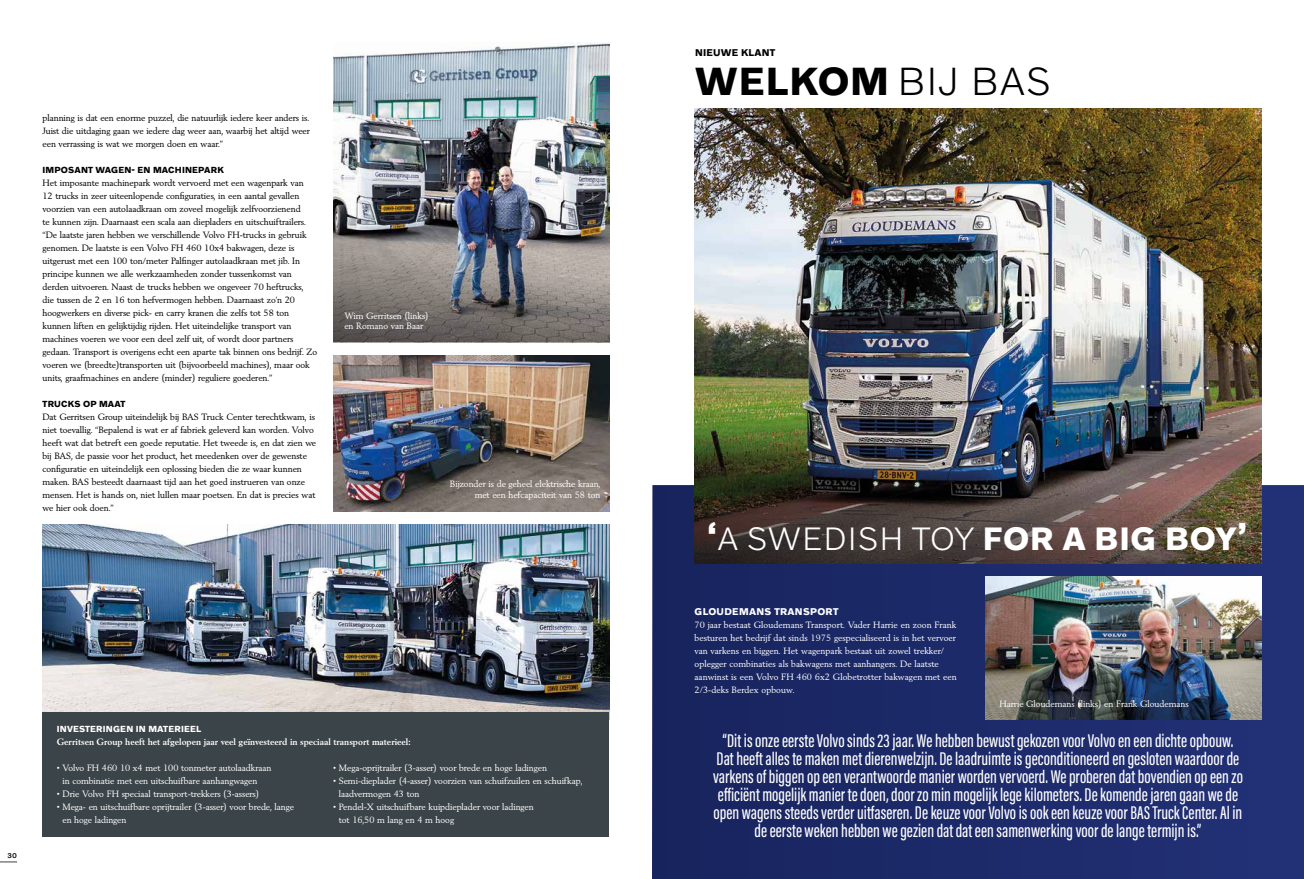
<style>
.page{position:relative;width:1304px;height:879px;background:#fff}
.page>*{position:absolute;margin:0;border:0;box-sizing:border-box;transform-origin:0 0}
.t1{font:700 40px "Volvo Novum";letter-spacing:.02em;color:#000}
.t2{font:700 33px "Volvo Novum";letter-spacing:.02em;color:#fff}
.t3{font:500 19px/18px "Acumin Pro Extra Cond";color:#fff;text-align:center}
.t4{font:700 10px "Volvo Novum";letter-spacing:.03em;color:#fff}
.t5{font:700 10px "Volvo Novum";letter-spacing:.02em;color:#000}
.t6{font:9px/13px "Volvo Serif Pro";color:#000}
.t7{font:9px/13px "Volvo Serif Pro";color:#fff}
.t8{font:700 9px "Volvo Serif Pro";color:#fff}
.t9{font:700 9px "Volvo Novum";letter-spacing:.02em;color:#000}
.t10{font:700 9px "Volvo Novum";letter-spacing:.02em;color:#fff}
.t11{font:500 7px "Volvo Novum";color:#000}
.s1{font-weight:300}
</style>
<div class="page">
<svg style="left:0;top:861px;width:17px;height:1px"></svg>
<svg style="left:652px;top:485px;width:652px;height:394px;background:#1c2968"></svg>
<img style="left:43px;top:524px;width:566px;height:188px">
<div style="left:43px;top:712px;width:566px;height:124px;background:#3b4448"></div>
<img style="left:333px;top:355px;width:276px;height:156px">
<img style="left:333px;top:43px;width:276px;height:299px">
<img style="left:985px;top:576px;width:276px;height:143px">
<img style="left:694px;top:108px;width:567px;height:455px">
<p class="t6" style="left:43px;top:112px;width:269px;text-align:justify">planning is dat een enorme puzzel, die natuurlijk iedere keer anders is.<br>Juist die uitdaging gaan we iedere dag weer aan, waarbij het altijd weer een verrassing is wat we morgen doen en waar.”</p>
<p class="t9" style="left:43px;top:164px;width:183px">IMPOSANT WAGEN- EN MACHINEPARK</p>
<p class="t6" style="left:43px;top:177px;width:276px">Het imposante machinepark wordt vervoerd met een wagenpark van<br>12 trucks in zeer uiteenlopende configuraties, in een aantal gevallen voorzien van een autolaadkraan om zoveel mogelijk zelfvoorzienend<br>te kunnen zijn. Daarnaast een scala aan diepladers en uitschuiftrailers. “De laatste jaren hebben we verschillende Volvo FH-trucks in gebruik genomen. De laatste is een Volvo FH 460 10x4 bakwagen, deze is uitgerust met een 100 ton/meter Palfinger autolaadkraan met jib. In principe kunnen we alle werkzaamheden zonder tussenkomst van derden uitvoeren. Naast de trucks hebben we ongeveer 70 heftrucks, die tussen de 2 en 16 ton hefvermogen hebben. Daarnaast zo’n 20 hoogwerkers en diverse pick- en carry kranen die zelfs tot 58 ton kunnen liften en gelijktijdig rijden. Het uiteindelijke transport van machines voeren we voor een deel zelf uit, of wordt door partners gedaan. Transport is overigens echt een aparte tak binnen ons bedrijf. Zo voeren we (breedte)transporten uit (bijvoorbeeld machines), maar ook units, graafmachines en andere (minder) reguliere goederen.”</p>
<p class="t9" style="left:43px;top:398px;width:84px">TRUCKS OP MAAT</p>
<p class="t6" style="left:43px;top:411px;width:275px">Dat Gerritsen Group uiteindelijk bij BAS Truck Center terechtkwam, is niet toevallig. “Bepalend is wat er af fabriek geleverd kan worden. Volvo heeft wat dat betreft een goede reputatie. Het tweede is, en dat zien we bij BAS, de passie voor het product, het meedenken over de gewenste configuratie en uiteindelijk een oplossing bieden die ze waar kunnen maken. BAS besteedt daarnaast tijd aan het goed instrueren van onze mensen. Het is hands on, niet lullen maar poetsen. En dat is precies wat we hier ook doen.”</p>
<p class="t7" style="left:344px;top:310px;width:86px;line-height:10.8px">Wim Gerritsen (links) en Romano van Baar</p>
<p class="t7" style="left:450px;top:479px;width:152px;line-height:10.8px;text-align:right">Bijzonder is de geheel elektrische kraan, met een hefcapaciteit van 58 ton</p>
<p class="t11" style="left:8px;top:851px;width:11px">30</p>
<p class="t10" style="left:57px;top:723px;width:146px">INVESTERINGEN IN MATERIEEL</p>
<p class="t8" style="left:57px;top:737px;width:355px">Gerritsen Group heeft het afgelopen jaar veel geïnvesteerd in speciaal transport materieel:</p>
<p class="t7" style="left:62px;top:762px;width:210px;text-indent:-6px">• Volvo FH 460 10 x4 met 100 tonmeter autolaadkraan in combinatie met een uitschuifbare aanhangwagen</p>
<p class="t7" style="left:57px;top:788px;width:204px">• Drie Volvo FH speciaal transport-trekkers (3-assers)</p>
<p class="t7" style="left:62px;top:801px;width:233px;text-indent:-6px">• Mega- en uitschuifbare oprijtrailer (3-asser) voor brede, lange en hoge ladingen</p>
<p class="t7" style="left:333px;top:762px;width:215px">• Mega-oprijtrailer (3-asser) voor brede en hoge ladingen</p>
<p class="t7" style="left:339px;top:775px;width:245px;text-indent:-6px">• Semi-dieplader (4-asser) voorzien van schuifzuilen en schuifkap, laadvermogen 43 ton</p>
<p class="t7" style="left:339px;top:801px;width:196px;text-indent:-6px">• Pendel-X uitschuifbare kuipdieplader voor ladingen tot 16,50 m lang en 4 m hoog</p>
<p class="t5" style="left:695px;top:46px;width:82px">NIEUWE KLANT</p>
<h1 class="t1" style="left:695px;top:56px;width:358px">WELKOM <span class="s1">BIJ BAS</span></h1>
<h2 class="t2" style="left:707px;top:517px;width:542px">‘<span class="s1">A SWEDISH TOY</span> FOR A BIG BOY’</h2>
<p class="t4" style="left:695px;top:605px;width:145px">GLOUDEMANS TRANSPORT</p>
<p class="t7" style="left:694px;top:619px;width:264px">70 jaar bestaat Gloudemans Transport. Vader Harrie en zoon Frank besturen het bedrijf dat sinds 1975 gespecialiseerd is in het vervoer van varkens en biggen. Het wagenpark bestaat uit zowel trekker/ oplegger combinaties als bakwagens met aanhangers. De laatste aanwinst is een Volvo FH 460 6x2 Globetrotter bakwagen met een 2/3-deks Berdex opbouw.</p>
<p class="t7" style="left:999px;top:697px;width:191px">Harrie Gloudemans (links) en Frank Gloudemans</p>
<p class="t3" style="left:713px;top:731px;width:531px">“Dit is onze eerste Volvo sinds 23 jaar. We hebben bewust gekozen voor Volvo en een dichte opbouw.<br>Dat heeft alles te maken met dierenwelzijn. De laadruimte is geconditioneerd en gesloten waardoor de varkens of biggen op een verantwoorde manier worden vervoerd. We proberen dat bovendien op een zo efficiënt mogelijk manier te doen, door zo min mogelijk lege kilometers. De komende jaren gaan we de open wagens steeds verder uitfaseren. De keuze voor Volvo is ook een keuze voor BAS Truck Center. Al in de eerste weken hebben we gezien dat dat een samenwerking voor de lange termijn is.”</p>
</div>
